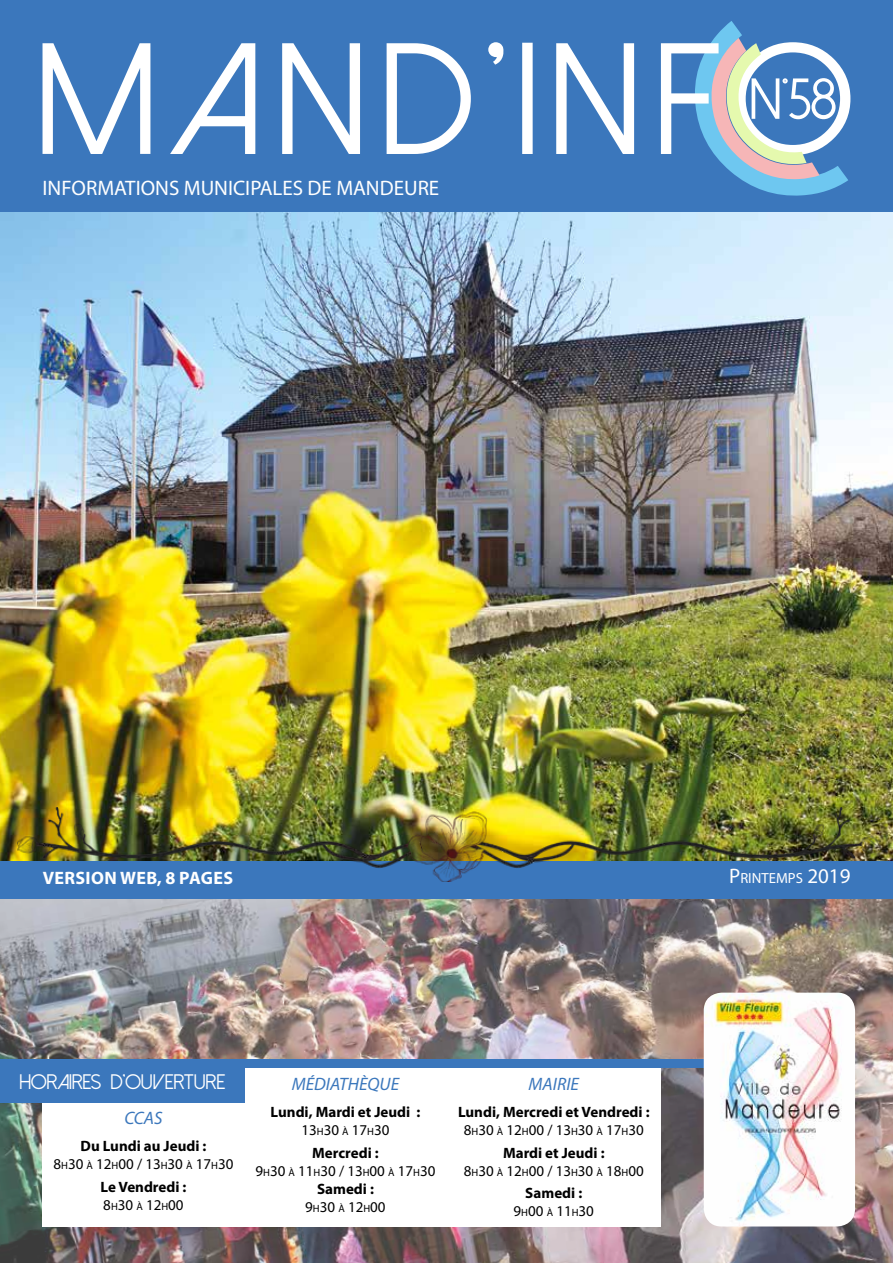
<style>
.page{position:relative;width:893px;height:1263px;background:#fff}
.page>*{position:absolute;margin:0;border:0;box-sizing:border-box;transform-origin:0 0}
.t1{font:21px "Myriad Pro";color:#fff}
.t2{font:21px "Dolce Vita";color:#fff}
.t3{font:italic 18px "Myriad Pro";color:#3b77bc}
.t4{font:700 18px "Myriad Pro";letter-spacing:.02em;color:#fff}
.t5{font:15px/18px "Myriad Pro";color:#000;text-align:center}
.t6{font:700 15px/18px "Myriad Pro";color:#000;text-align:center}
.t7{font:14.7px "Myriad Pro";color:#fff}
.s1{font-weight:700}
.s2{font-size:10.5px}
.s3{font-weight:400}
.s4{font-weight:400;font-size:10.5px}
.s5{font-size:21px}
</style>
<div class="page">
<img style="left:0;top:899px;width:893px;height:364px">
<div style="left:0;top:851px;width:893px;height:48px;background:#3b77bc"></div>
<div style="left:0;top:0;width:893px;height:213px;background:#3b77bc"></div>
<div style="left:0;top:1060px;width:825px;height:8px;background:#3b77bc"></div>
<svg style="left:43px;top:42px;width:650px;height:112px"></svg>
<div style="left:244px;top:1068px;width:202px;height:159px;background:#fff"></div>
<div style="left:42px;top:1102px;width:202px;height:125px;background:#fff"></div>
<div style="left:446px;top:1068px;width:215px;height:159px;background:#fff"></div>
<div style="left:0;top:1061px;width:244px;height:41px;background:#3b77bc"></div>
<img style="left:704px;top:993px;width:151px;height:233px">
<svg style="left:693px;top:21px;width:157px;height:175px"></svg>
<img style="left:0;top:213px;width:893px;height:648px">
<img style="left:17px;top:807px;width:863px;height:74px">
<h1 class="t1" style="left:43px;top:175px;width:398px">INFORMATIONS MUNICIPALES DE MANDEURE</h1>
<p class="t4" style="left:43px;top:866px;width:192px">VERSION WEB, 8 PAGES</p>
<h1 class="t2" style="left:19px;top:1071px;width:207px">HORAIRES D’OUVERTURE</h1>
<p class="t3" style="left:124px;top:1107px;width:40px">CCAS</p>
<p class="t5" style="left:54px;top:1137px;width:181px"><span class="s1">Du Lundi au Jeudi :<br></span>8<span class="s2">H</span>30 <span class="s2">À</span> 12<span class="s2">H</span>00 / 13<span class="s2">H</span>30 <span class="s2">À</span> 17<span class="s2">H</span>30</p>
<p class="t6" style="left:100px;top:1177px;width:87px;text-align:left">Le Vendredi :<br><span class="s3">8</span><span class="s4">H</span><span class="s3">30</span> <span class="s4">À</span> <span class="s3">12</span><span class="s4">H</span><span class="s3">00</span></p>
<p class="t3" style="left:292px;top:1073px;width:109px">MÉDIATHÈQUE</p>
<p class="t6" style="left:271px;top:1103px;width:151px">Lundi, Mardi et Jeudi :<br><span class="s3">13</span><span class="s4">H</span><span class="s3">30</span> <span class="s4">À</span> <span class="s3">17</span><span class="s4">H</span><span class="s3">30</span></p>
<p class="t5" style="left:255px;top:1143px;width:181px"><span class="s1">Mercredi :<br></span>9<span class="s2">H</span>30 <span class="s2">À</span> 11<span class="s2">H</span>30 / 13<span class="s2">H</span>00 <span class="s2">À</span> 17<span class="s2">H</span>30<br><span class="s1">Samedi :<br></span>9<span class="s2">H</span>30 <span class="s2">À</span> 12<span class="s2">H</span>00</p>
<p class="t3" style="left:528px;top:1073px;width:52px">MAIRIE</p>
<p class="t6" style="left:458px;top:1103px;width:193px">Lundi, Mercredi et Vendredi :<br><span class="s3">8</span><span class="s4">H</span><span class="s3">30</span> <span class="s4">À</span> <span class="s3">12</span><span class="s4">H</span><span class="s3">00 / 13</span><span class="s4">H</span><span class="s3">30</span> <span class="s4">À</span> <span class="s3">17</span><span class="s4">H</span><span class="s3">30</span></p>
<p class="t5" style="left:464px;top:1143px;width:181px"><span class="s1">Mardi et Jeudi :<br></span>8<span class="s2">H</span>30 <span class="s2">À</span> 12<span class="s2">H</span>00 / 13<span class="s2">H</span>30 <span class="s2">À</span> 18<span class="s2">H</span>00</p>
<p class="t6" style="left:514px;top:1184px;width:82px">Samedi :<br><span class="s3">9</span><span class="s4">H</span><span class="s3">00</span> <span class="s4">À</span> <span class="s3">11</span><span class="s4">H</span><span class="s3">30</span></p>
<p class="t7" style="left:729px;top:869px;width:123px"><span class="s5">P</span>RINTEMPS <span class="s5">2019</span></p>
</div>
